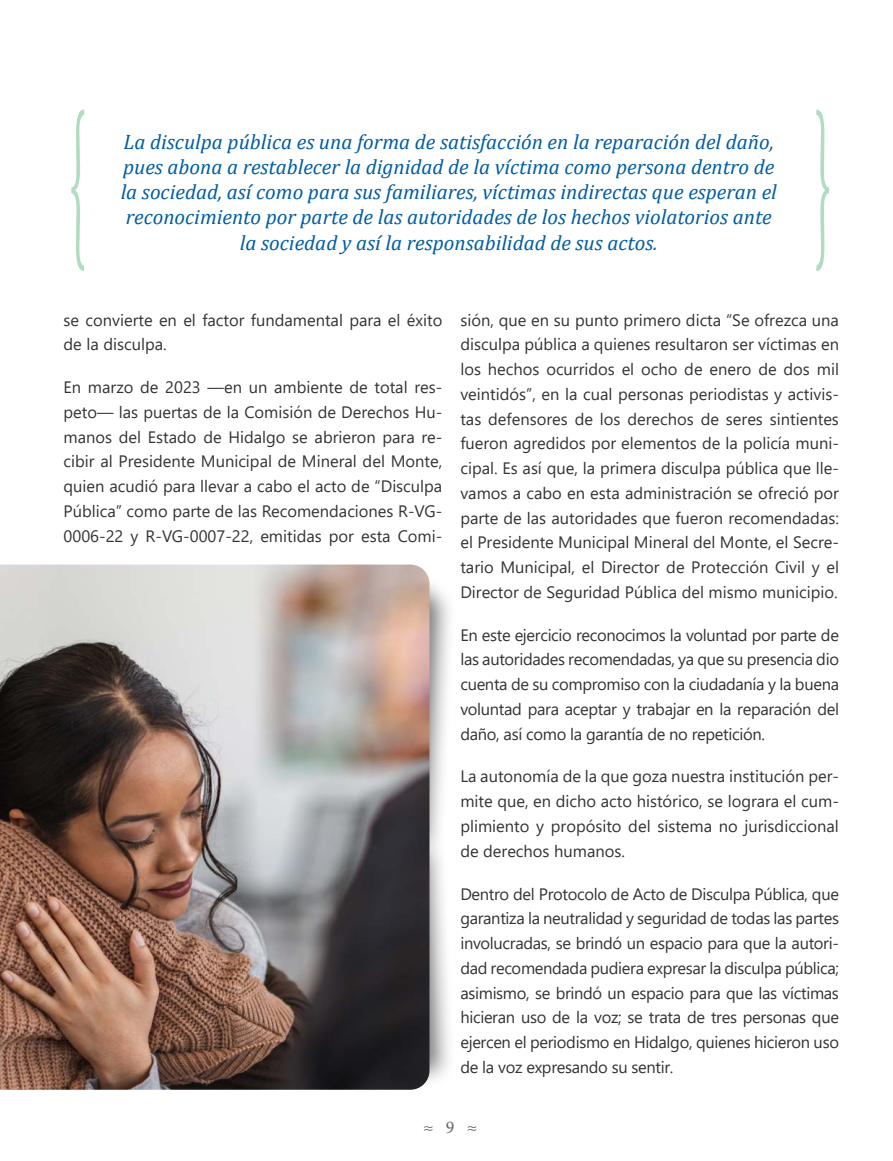
<style>
.page{position:relative;width:893px;height:1161px;background:#fff}
.page>*{position:absolute;margin:0;border:0;box-sizing:border-box;transform-origin:0 0}
.t1{font:italic 21px/25.2px "Cambria";color:#005da2;text-align:center}
.t2{font:18px "Minion Pro";color:#666}
.t3{font:16.5px/24.8px "Segoe UI";color:#333;text-align:justify}
</style>
<div class="page">
<div style="left:254px;top:833px;width:202px;height:262px;background:#000;opacity:.53"></div>
<div style="left:250px;top:570px;width:206px;height:293px;background:#000;opacity:.53"></div>
<img style="left:0;top:564px;width:429px;height:526px">
<svg style="left:71px;top:109px;width:13px;height:162px"></svg>
<svg style="left:816px;top:109px;width:13px;height:162px"></svg>
<p class="t1" style="left:121px;top:128px;width:658px">La disculpa pública es una forma de satisfacción en la reparación del daño, pues abona a restablecer la dignidad de la víctima como persona dentro de la sociedad, así como para sus familiares, víctimas indirectas que esperan el reconocimiento por parte de las autoridades de los hechos violatorios ante la sociedad y así la responsabilidad de sus actos.</p>
<p class="t3" style="left:64px;top:306px;width:380px">se convierte en el factor fundamental para el éxito de la disculpa.</p>
<p class="t3" style="left:64px;top:373px;width:380px">En marzo de 2023 —en un ambiente de total res&shy;peto— las puertas de la Comisión de Derechos Hu&shy;manos del Estado de Hidalgo se abrieron para re&shy;cibir al Presidente Municipal de Mineral del Monte, quien acudió para llevar a cabo el acto de “Disculpa Pública” como parte de las Recomendaciones R-VG-0006-22 y R-VG-0007-22, emitidas por esta Comi-</p>
<p class="t3" style="left:460px;top:306px;width:380px">sión, que en su punto primero dicta “Se ofrezca una disculpa pública a quienes resultaron ser víctimas en los hechos ocurridos el ocho de enero de dos mil veintidós”, en la cual personas periodistas y activis&shy;tas defensores de los derechos de seres sintientes fueron agredidos por elementos de la policía muni&shy;cipal. Es así que, la primera disculpa pública que lle&shy;vamos a cabo en esta administración se ofreció por parte de las autoridades que fueron recomendadas: el Presidente Municipal Mineral del Monte, el Secre&shy;tario Municipal, el Director de Protección Civil y el Director de Seguridad Pública del mismo municipio.</p>
<p class="t3" style="left:460px;top:621px;width:380px">En este ejercicio reconocimos la voluntad por parte de las autoridades recomendadas, ya que su presencia dio cuenta de su compromiso con la ciudadanía y la buena voluntad para aceptar y trabajar en la reparación del daño, así como la garantía de no repetición.</p>
<p class="t3" style="left:460px;top:763px;width:380px">La autonomía de la que goza nuestra institución per&shy;mite que, en dicho acto histórico, se lograra el cum&shy;plimiento y propósito del sistema no jurisdiccional de derechos humanos.</p>
<p class="t3" style="left:460px;top:880px;width:380px">Dentro del Protocolo de Acto de Disculpa Pública, que garantiza la neutralidad y seguridad de todas las partes involucradas, se brindó un espacio para que la autori&shy;dad recomendada pudiera expresar la disculpa pública; asimismo, se brindó un espacio para que las víctimas hicieran uso de la voz; se trata de tres personas que ejercen el periodismo en Hidalgo, quienes hicieron uso de la voz expresando su sentir.</p>
<p class="t2" style="left:423px;top:1115px;width:56px">≈ 9 ≈</p>
</div>
